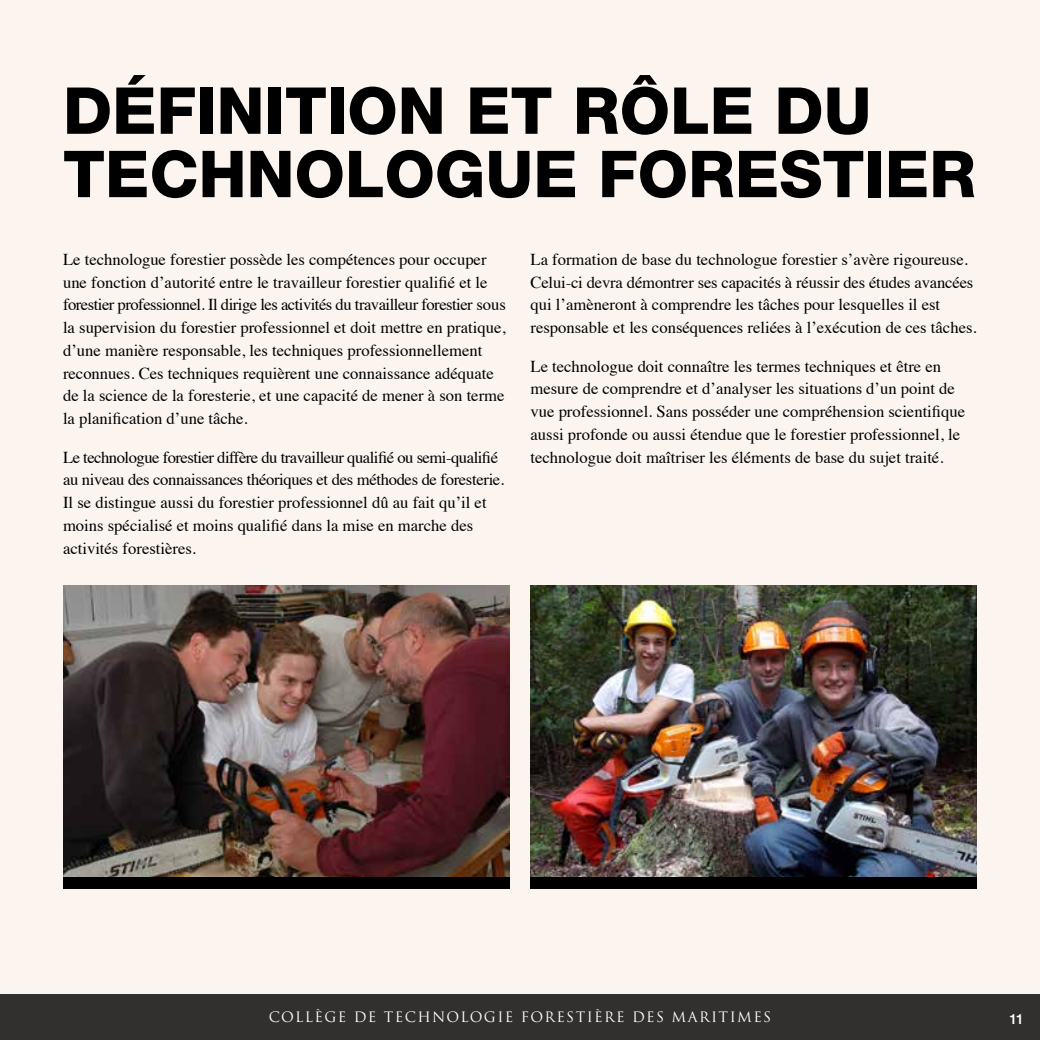
<style>
.page{position:relative;width:1040px;height:1040px;background:#fbf4ef}
.page>*{position:absolute;margin:0;border:0;box-sizing:border-box;transform-origin:0 0}
.t1{font:800 64.75px/63.4px "Helvetica Neue LT Std";color:#000}
.t2{font:16.62px/22.8px "Times";color:#000}
.t3{font:14px "Trajan Pro";letter-spacing:.1em;color:#fff}
.t4{font:500 14px "Helvetica Neue";color:#fff}
</style>
<div class="page">
<div style="left:0;top:994px;width:1040px;height:46px;background:#32302f"></div>
<img style="left:63px;top:585px;width:446px;height:292px">
<div style="left:63px;top:877px;width:446px;height:11px;background:#000"></div>
<img style="left:530px;top:585px;width:446px;height:292px">
<div style="left:530px;top:877px;width:446px;height:11px;background:#000"></div>
<h1 class="t1" style="left:63px;top:79px;width:914px">DÉFINITION ET RÔLE DU<br>TECHNOLOGUE FORESTIER</h1>
<p class="t2" style="left:63px;top:246px;width:444px">Le technologue forestier possède les compétences pour occuper une fonction d’autorité entre le travailleur forestier qualifié et le forestier professionnel. Il dirige les activités du travailleur forestier sous la supervision du forestier professionnel et doit mettre en pratique, d’une manière responsable, les techniques professionnellement reconnues. Ces techniques requièrent une connaissance adéquate de la science de la foresterie, et une capacité de mener à son terme la planification d’une tâche.</p>
<p class="t2" style="left:63px;top:444px;width:442px">Le technologue forestier diffère du travailleur qualifié ou semi-qualifié au niveau des connaissances théoriques et des méthodes de foresterie.<br>Il se distingue aussi du forestier professionnel dû au fait qu’il et moins spécialisé et moins qualifié dans la mise en marche des activités forestières.</p>
<p class="t2" style="left:530px;top:246px;width:447px">La formation de base du technologue forestier s’avère rigoureuse.<br>Celui-ci devra démontrer ses capacités à réussir des études avancées qui l’amèneront à comprendre les tâches pour lesquelles il est responsable et les conséquences reliées à l’exécution de ces tâches.</p>
<p class="t2" style="left:530px;top:353px;width:436px">Le technologue doit connaître les termes techniques et être en mesure de comprendre et d’analyser les situations d’un point de vue professionnel. Sans posséder une compréhension scientifique aussi profonde ou aussi étendue que le forestier professionnel, le technologue doit maîtriser les éléments de base du sujet traité.</p>
<p class="t3" style="left:269px;top:1008px;width:504px">COLLÈGE DE TECHNOLOGIE FORESTIÈRE DES MARITIMES</p>
<p class="t4" style="left:1009px;top:1007px;width:16px">11</p>
</div>
